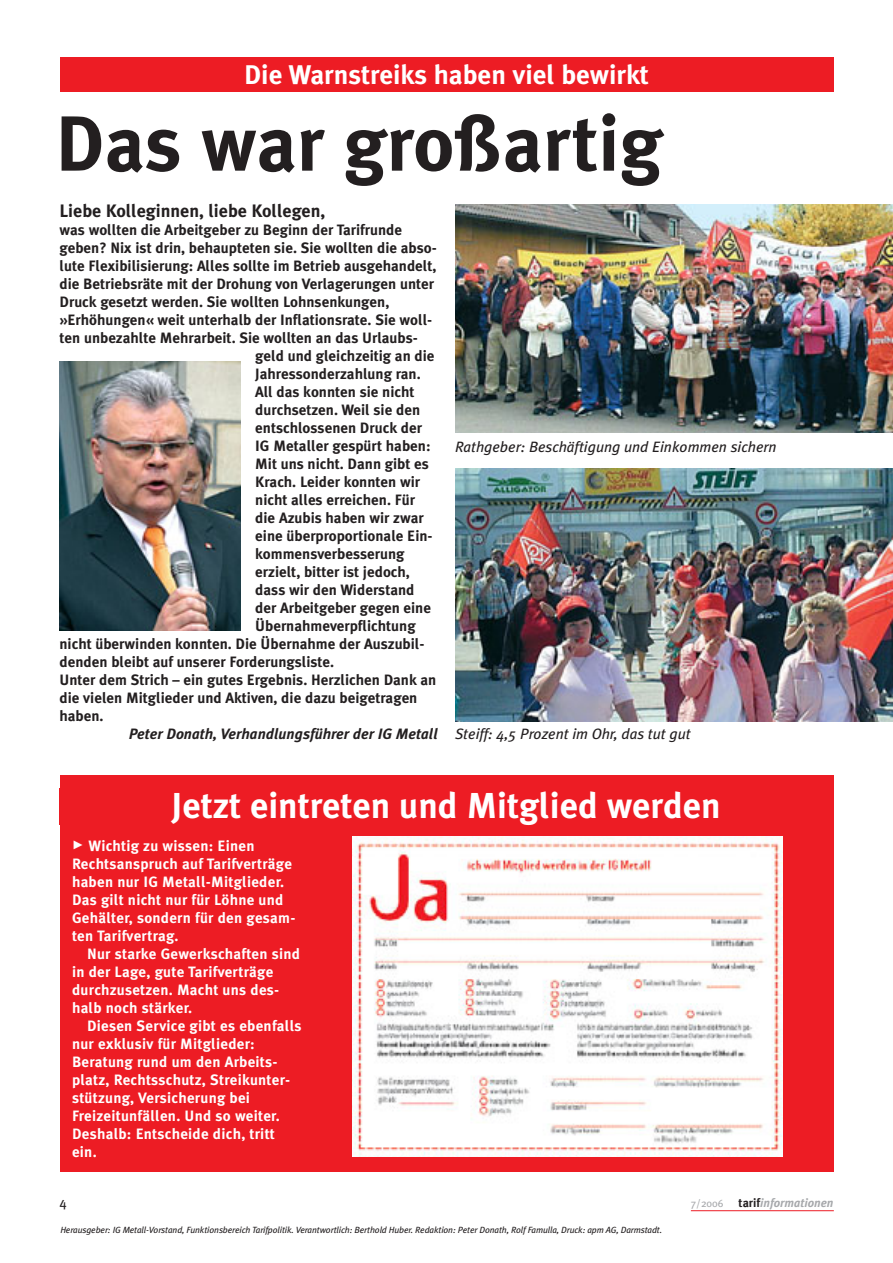
<style>
.page{position:relative;width:893px;height:1263px;background:#fff}
.page>*{position:absolute;margin:0;border:0;box-sizing:border-box;transform-origin:0 0}
.t1{font:700 78px "Meta Plus";color:#231f20}
.t2{font:700 36px "Meta Plus";color:#fff}
.t3{font:700 27px "Meta Plus";color:#fff}
.t4{font:700 18px "Meta Plus";color:#231f20}
.t5{font:700 15px "Meta Plus";color:#231f20}
.t6{font:700 15px/18px "Meta Plus";letter-spacing:.015em;color:#fff}
.t7{font:italic 15px "Meta Plus";color:#231f20}
.t8{font:italic 700 15px "Meta Plus";color:#231f20}
.t9{font:13.5px "Meta Plus";color:#231f20}
.t10{font:italic 700 12.15px "Meta Plus";color:#a7a9ac}
.t11{font:italic 9px "Meta Plus";letter-spacing:-.01em;color:#231f20}
.s1{font-weight:400;font-style:normal;font-size:10.5px}
.s2{font-style:normal;color:#231f20}
</style>
<div class="page">
<img style="left:60px;top:361px;width:180px;height:270px">
<img style="left:455px;top:204px;width:438px;height:229px">
<img style="left:455px;top:469px;width:438px;height:253px">
<div style="left:60px;top:57px;width:773px;height:34px;background:#ed1c24"></div>
<div style="left:60px;top:775px;width:774px;height:397px;background:#ed1c24"></div>
<img style="left:353px;top:837px;width:430px;height:320px">
<hr style="left:691px;top:1210px;width:143px;height:1px;background:#ed1c24">
<h3 class="t3" style="left:244px;top:64px;width:406px">Die Warnstreiks haben viel bewirkt</h3>
<h1 class="t1" style="left:55px;top:112px;width:609px">Das war großartig</h1>
<p class="t4" style="left:60px;top:204px;width:267px">Liebe Kolleginnen, liebe Kollegen,</p>
<p class="t5" style="left:60px;top:224px;width:344px">was wollten die Arbeitgeber zu Beginn der Tarifrunde</p>
<p class="t5" style="left:60px;top:242px;width:379px">geben? Nix ist drin, behaupteten sie. Sie wollten die abso-</p>
<p class="t5" style="left:60px;top:260px;width:378px">lute Flexibilisierung: Alles sollte im Betrieb ausgehandelt,</p>
<p class="t5" style="left:60px;top:278px;width:376px">die Betriebsräte mit der Drohung von Verlagerungen unter</p>
<p class="t5" style="left:60px;top:296px;width:331px">Druck gesetzt werden. Sie wollten Lohnsenkungen,</p>
<p class="t5" style="left:60px;top:314px;width:374px">»Erhöhungen« weit unterhalb der Inflationsrate. Sie woll-</p>
<p class="t5" style="left:60px;top:332px;width:360px">ten unbezahlte Mehrarbeit. Sie wollten an das Urlaubs-</p>
<p class="t5" style="left:255px;top:350px;width:181px">geld und gleichzeitig an die</p>
<p class="t5" style="left:255px;top:368px;width:167px">Jahressonderzahlung ran.</p>
<p class="t5" style="left:255px;top:386px;width:161px">All das konnten sie nicht</p>
<p class="t5" style="left:255px;top:404px;width:166px">durchsetzen. Weil sie den</p>
<p class="t5" style="left:255px;top:422px;width:168px">entschlossenen Druck der</p>
<p class="t5" style="left:255px;top:440px;width:177px">IG Metaller gespürt haben:</p>
<p class="t5" style="left:255px;top:458px;width:175px">Mit uns nicht. Dann gibt es</p>
<p class="t5" style="left:255px;top:476px;width:166px">Krach. Leider konnten wir</p>
<p class="t5" style="left:255px;top:494px;width:161px">nicht alles erreichen. Für</p>
<p class="t5" style="left:255px;top:512px;width:170px">die Azubis haben wir zwar</p>
<p class="t5" style="left:255px;top:530px;width:179px">eine überproportionale Ein-</p>
<p class="t5" style="left:255px;top:548px;width:151px">kommensverbesserung</p>
<p class="t5" style="left:255px;top:566px;width:156px">erzielt, bitter ist jedoch,</p>
<p class="t5" style="left:255px;top:584px;width:161px">dass wir den Widerstand</p>
<p class="t5" style="left:255px;top:602px;width:177px">der Arbeitgeber gegen eine</p>
<p class="t5" style="left:255px;top:620px;width:162px">Übernahmeverpflichtung</p>
<p class="t5" style="left:60px;top:638px;width:367px">nicht überwinden konnten. Die Übernahme der Auszubil-</p>
<p class="t5" style="left:60px;top:656px;width:276px">denden bleibt auf unserer Forderungsliste.</p>
<p class="t5" style="left:60px;top:674px;width:378px">Unter dem Strich – ein gutes Ergebnis. Herzlichen Dank an</p>
<p class="t5" style="left:60px;top:692px;width:359px">die vielen Mitglieder und Aktiven, die dazu beigetragen</p>
<p class="t5" style="left:60px;top:710px;width:46px">haben.</p>
<p class="t8" style="left:129px;top:728px;width:311px">Peter Donath, Verhandlungsführer der IG Metall</p>
<p class="t7" style="left:455px;top:441px;width:323px">Rathgeber: Beschäftigung und Einkommen sichern</p>
<p class="t7" style="left:455px;top:728px;width:237px">Steiff: 4,5 Prozent im Ohr, das tut gut</p>
<h2 class="t2" style="left:171px;top:791px;width:551px">Jetzt eintreten und Mitglied werden</h2>
<p class="t6" style="left:72px;top:838px;width:225px">✓ Wichtig zu wissen: Einen<br>Rechtsanspruch auf Tarifverträge haben nur IG Metall-Mitglieder.<br>Das gilt nicht nur für Löhne und<br>Gehälter, sondern für den gesam&shy;ten Tarifvertrag.</p>
<p class="t6" style="left:72px;top:946px;width:230px;text-indent:15px">Nur starke Gewerkschaften sind in der Lage, gute Tarifverträge durchzusetzen. Macht uns des&shy;halb noch stärker.</p>
<p class="t6" style="left:72px;top:1018px;width:231px;text-indent:15px">Diesen Service gibt es ebenfalls nur exklusiv für Mitglieder:<br>Beratung rund um den Arbeits&shy;platz, Rechtsschutz, Streikunter&shy;stützung, Versicherung bei<br>Freizeitunfällen. Und so weiter.<br>Deshalb: Entscheide dich, tritt ein.</p>
<p class="t9" style="left:60px;top:1197px;width:9px">4</p>
<p class="t10" style="left:691px;top:1198px;width:144px"><span class="s1">7/2006</span> <span class="s2">tarif</span>informationen</p>
<p class="t11" style="left:60px;top:1226px;width:603px">Herausgeber: IG Metall-Vorstand, Funktionsbereich Tarifpolitik. Verantwortlich: Berthold Huber. Redaktion: Peter Donath, Rolf Famulla, Druck: apm AG, Darmstadt.</p>
</div>
